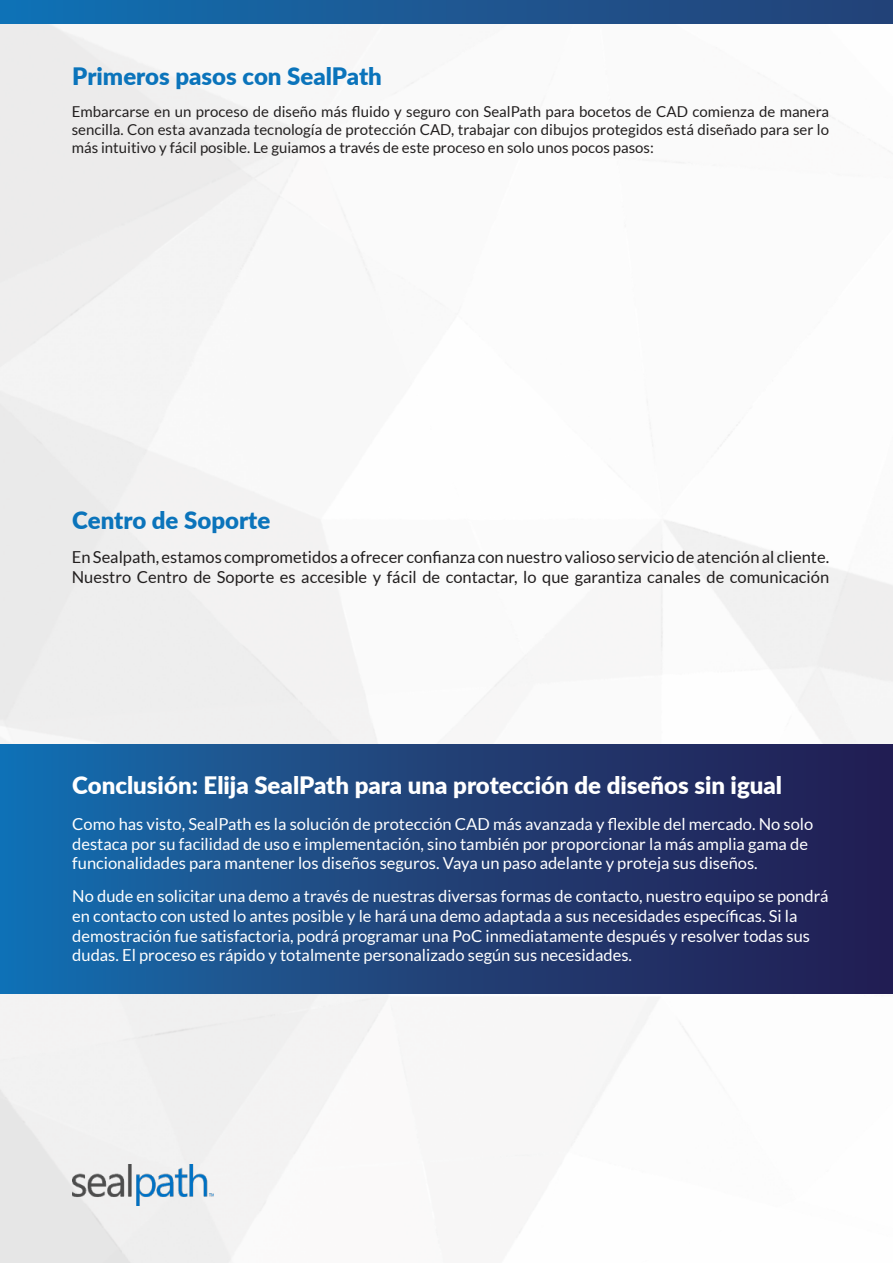
<style>
.page{position:relative;width:893px;height:1263px;background:#fff}
.page>*{position:absolute;margin:0;border:0;box-sizing:border-box;transform-origin:0 0}
.t1{font:900 24px "Lato";color:#fff}
.t2{font:900 24px "Lato";color:#0b74bb}
.t3{font:16.5px/19.8px "Lato";color:#fff}
.t4{font:16.5px/19.8px "Lato";color:#221f1f}
.t5{font:15px/18px "Lato";color:#221f1f;text-align:justify}
</style>
<div class="page">
<img style="left:0;top:23px;width:893px;height:1240px">
<img style="left:0;top:744px;width:893px;height:250px">
<img style="left:0;top:0;width:893px;height:23px">
<img style="left:72px;top:1165px;width:141px;height:40px">
<h1 class="t2" style="left:72px;top:58px;width:311px">Primeros pasos con SealPath</h1>
<p class="t5" style="left:72px;top:102px;width:759px">Embarcarse en un proceso de diseño más 昀氀uido y seguro con SealPath para bocetos de CAD comienza de manera sencilla. Con esta avanzada tecnología de protección CAD, trabajar con dibujos protegidos está diseñado para ser lo más intuitivo y fácil posible. Le guiamos a través de este proceso en solo unos pocos pasos:</p>
<h1 class="t2" style="left:72px;top:502px;width:199px">Centro de Soporte</h1>
<p class="t4" style="left:72px;top:547px;width:759px">En Sealpath, estamos comprometidos a ofrecer con昀椀anza con nuestro valioso servicio de atención al cliente.<br>Nuestro Centro de Soporte es accesible y fácil de contactar, lo que garantiza canales de comunicación</p>
<h1 class="t1" style="left:72px;top:767px;width:711px">Conclusión: Elija SealPath para una protección de diseños sin igual</h1>
<p class="t3" style="left:72px;top:814px;width:743px">Como has visto, SealPath es la solución de protección CAD más avanzada y 昀氀exible del mercado. No solo destaca por su facilidad de uso e implementación, sino también por proporcionar la más amplia gama de funcionalidades para mantener los diseños seguros. Vaya un paso adelante y proteja sus diseños.</p>
<p class="t3" style="left:72px;top:887px;width:758px">No dude en solicitar una demo a través de nuestras diversas formas de contacto, nuestro equipo se pondrá en contacto con usted lo antes posible y le hará una demo adaptada a sus necesidades especí昀椀cas. Si la demostración fue satisfactoria, podrá programar una PoC inmediatamente después y resolver todas sus dudas. El proceso es rápido y totalmente personalizado según sus necesidades.</p>
</div>
